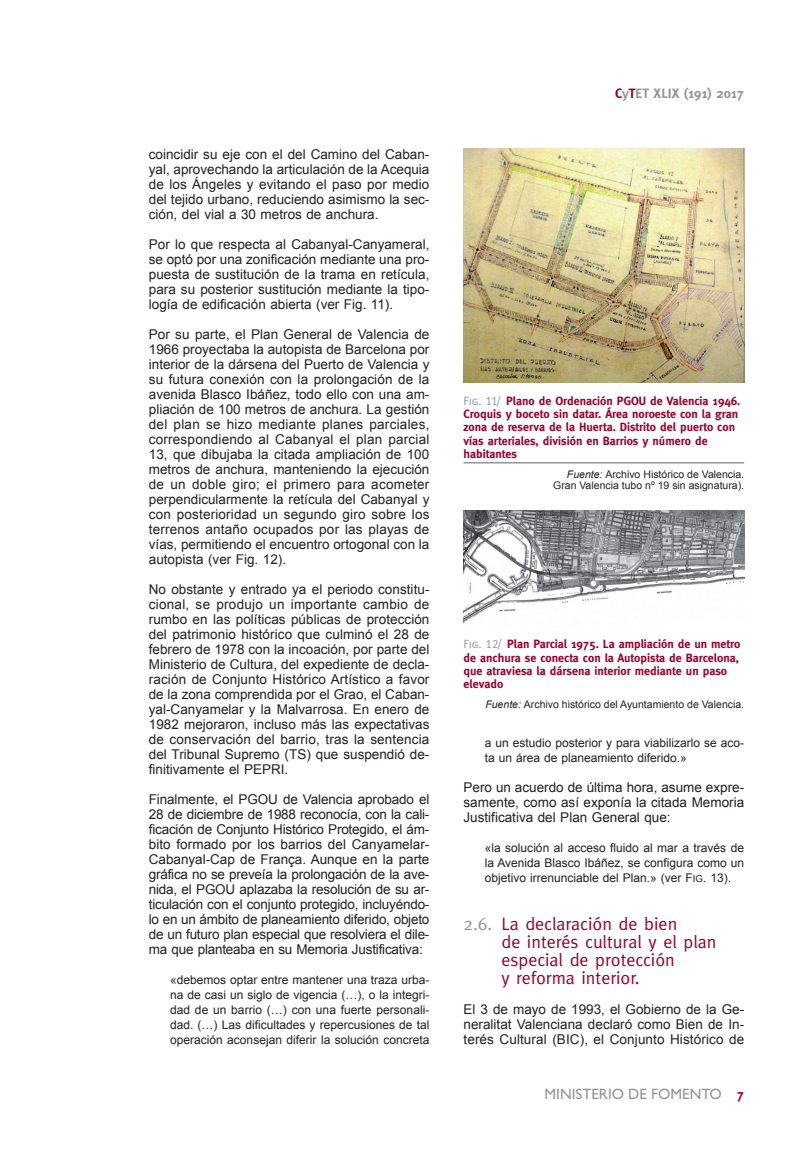
<style>
.page{position:relative;width:808px;height:1149px;background:#fff}
.page>*{position:absolute;margin:0;border:0;box-sizing:border-box;transform-origin:0 0}
.t1{font:18px/18px "Meta";color:#98012d}
.t2{font:15px "Gill Sans";color:#939598}
.t3{font:13.5px/15px "Arial";color:#231f20;text-align:justify}
.t4{font:700 13.5px "Meta";color:#939598}
.t5{font:12px/15px "Arial";color:#231f20;text-align:justify}
.t6{font:700 12px/13.2px "Meta";color:#98012d}
.t7{font:10.5px/11.6px "Arial";color:#231f20;text-align:right}
.s1{color:#98012d}
.s2{font-family:"Meta Caps";font-weight:400;color:#939598}
.s3{font-style:italic}
.s4{font-size:9.6px}
.s5{color:#939598}
.s6{font-family:"Meta";font-weight:700;font-size:13.5px;color:#98012d}
</style>
<div class="page">
<hr style="left:463px;top:462px;width:281px;height:1px;background:#939598">
<img style="left:463px;top:149px;width:281px;height:234px">
<img style="left:463px;top:510px;width:281px;height:114px">
<p class="t3" style="left:149px;top:146px;width:282px">coincidir su eje con el del Camino del Caban&shy;yal, aprovechando la articulación de la Acequia de los Ángeles y evitando el paso por medio del tejido urbano, reduciendo asimismo la sec&shy;ción, del vial a 30 metros de anchura.</p>
<p class="t3" style="left:149px;top:236px;width:282px">Por lo que respecta al Cabanyal-Canyameral, se optó por una zonificación mediante una pro&shy;puesta de sustitución de la trama en retícula, para su posterior sustitución mediante la tipo&shy;logía de edificación abierta (ver Fig. 11).</p>
<p class="t3" style="left:149px;top:326px;width:282px">Por su parte, el Plan General de Valencia de 1966 proyectaba la autopista de Barcelona por interior de la dársena del Puerto de Valencia y su futura conexión con la prolongación de la avenida Blasco Ibáñez, todo ello con una am&shy;pliación de 100 metros de anchura. La gestión del plan se hizo mediante planes parciales, correspondiendo al Cabanyal el plan parcial 13, que dibujaba la citada ampliación de 100 metros de anchura, manteniendo la ejecución de un doble giro; el primero para acometer perpendicularmente la retícula del Cabanyal y con posterioridad un segundo giro sobre los terrenos antaño ocupados por las playas de vías, permitiendo el encuentro ortogonal con la autopista (ver Fig. 12).</p>
<p class="t3" style="left:149px;top:581px;width:282px">No obstante y entrado ya el periodo constitu&shy;cional, se produjo un importante cambio de rumbo en las políticas públicas de protección del patrimonio histórico que culminó el 28 de febrero de 1978 con la incoación, por parte del Ministerio de Cultura, del expediente de decla&shy;ración de Conjunto Histórico Artístico a favor de la zona comprendida por el Grao, el Caban&shy;yal-Canyamelar y la Malvarrosa. En enero de 1982 mejoraron, incluso más las expectativas de conservación del barrio, tras la sentencia del Tribunal Supremo (TS) que suspendió de&shy;finitivamente el PEPRI.</p>
<p class="t3" style="left:149px;top:791px;width:282px">Finalmente, el PGOU de Valencia aprobado el 28 de diciembre de 1988 reconocía, con la cali&shy;ficación de Conjunto Histórico Protegido, el ám&shy;bito formado por los barrios del Canyamelar-Cabanyal-Cap de França. Aunque en la parte gráfica no se preveía la prolongación de la ave&shy;nida, el PGOU aplazaba la resolución de su ar&shy;ticulación con el conjunto protegido, incluyéndo&shy;lo en un ámbito de planeamiento diferido, objeto de un futuro plan especial que resolviera el dile&shy;ma que planteaba en su Memoria Justificativa:</p>
<p class="t5" style="left:170px;top:972px;width:261px">«debemos optar entre mantener una traza urba&shy;na de casi un siglo de vigencia (…), o la integri&shy;dad de un barrio (…) con una fuerte personali&shy;dad. (…) Las dificultades y repercusiones de tal operación aconsejan diferir la solución concreta</p>
<p class="t4" style="left:615px;top:88px;width:130px"><span class="s1">C</span>y<span class="s1">T</span>ET XLIX (191) 2017</p>
<p class="t6" style="left:463px;top:395px;width:278px"><span class="s2">Fig. 11/</span> Plano de Ordenación PGOU de Valencia 1946.<br>Croquis y boceto sin datar. Área noroeste con la gran zona de reserva de la Huerta. Distrito del puerto con vías arteriales, división en Barrios y número de habitantes</p>
<p class="t7" style="left:553px;top:468px;width:192px"><span class="s3">Fuente:</span> Archivo Histórico de Valencia.<br>Gran Valencia tubo nº 19 sin asignatura).</p>
<p class="t6" style="left:463px;top:638px;width:278px"><span class="s2">Fig. 12/</span> Plan Parcial 1975. La ampliación de un metro de anchura se conecta con la Autopista de Barcelona, que atraviesa la dársena interior mediante un paso elevado</p>
<p class="t7" style="left:485px;top:698px;width:260px"><span class="s3">Fuente:</span> Archivo histórico del Ayuntamiento de Valencia.</p>
<p class="t5" style="left:485px;top:734px;width:261px">a un estudio posterior y para viabilizarlo se aco&shy;ta un área de planeamiento diferido.»</p>
<p class="t3" style="left:463px;top:779px;width:282px">Pero un acuerdo de última hora, asume expre&shy;samente, como así exponía la citada Memoria Justificativa del Plan General que:</p>
<p class="t5" style="left:485px;top:839px;width:261px">«la solución al acceso fluido al mar a través de la Avenida Blasco Ibáñez, se configura como un objetivo irrenunciable del Plan.» (ver F<span class="s4">IG</span>. 13).</p>
<h1 class="t1" style="left:501px;top:915px;width:217px;text-indent:-38px"><span class="s5">2.6.</span> La declaración de bien<br>de interés cultural y el plan especial de protección<br>y reforma interior.</h1>
<p class="t3" style="left:463px;top:1001px;width:282px">El 3 de mayo de 1993, el Gobierno de la Ge&shy;neralitat Valenciana declaró como Bien de In&shy;terés Cultural (BIC), el Conjunto Histórico de</p>
<p class="t2" style="left:545px;top:1088px;width:201px">MINISTERIO DE FOMENTO <span class="s6">7</span></p>
</div>
